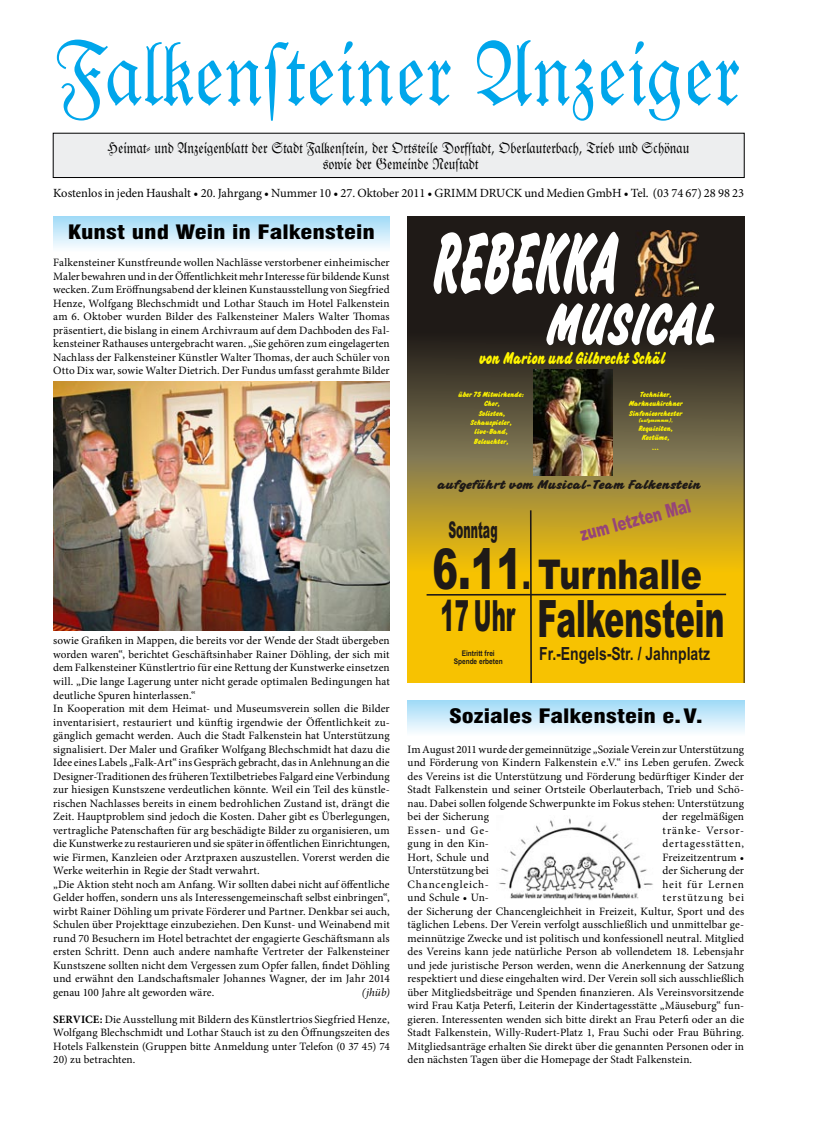
<style>
.page{position:relative;width:815px;height:1134px;background:#fff}
.page>*{position:absolute;margin:0;border:0;box-sizing:border-box;transform-origin:0 0}
.t1{font:800 91.75px "Challenge";color:#fff;scale:.58 1}
.t2{font:800 62.88px "Challenge";color:#fff;scale:.81 1}
.t3{font:900 56.25px "Arial";color:#1f1a17;scale:.68 1}
.t4{font:900 51.62px "Arial";color:#1f1a17;scale:.57 1}
.t5{font:900 43px "Arial";color:#1f1a17;scale:.5 1}
.t6{font:900 41px "Arial";color:#1f1a17;scale:.77 1}
.t7{font:900 23px "Arial";color:#1f1a17;scale:.47 1}
.t8{font:900 condensed 19.38px "Swiss 721 BT";color:#000;scale:1.25 1}
.t9{font:900 19px "Arial";color:#964578;scale:.69 1}
.t10{font:800 18.25px "Challenge";color:#fff500;scale:.83 1}
.t11{font:700 18.12px "Arial";color:#1f1a17;scale:.77 1}
.t12{font:15px/16.2px "Fraktur";color:#000;text-align:center}
.t13{font:800 13.62px "Challenge";color:#1f1a17;scale:1.17 1}
.t14{font:12.5px "Minion Pro";color:#000}
.t15{font:11.25px/13.5px "Minion Pro";letter-spacing:.005em;color:#000;text-align:justify}
.t16{font:11.25px "Minion Pro";letter-spacing:.07em;color:#000}
.t17{font:11.25px "Minion Pro";letter-spacing:.065em;color:#000}
.t18{font:11.25px "Minion Pro";letter-spacing:.025em;color:#000}
.t19{font:italic 11.25px "Minion Pro";color:#000}
.t20{font:800 8px/9.4px "Challenge";color:#fff500;text-align:center}
.t21{font:700 7.75px/8.8px "Arial";color:#1f1a17;text-align:center;scale:.84 1}
.t22{font:800 5.25px "Challenge";color:#fff500}
.s1{font-weight:700}
.s2{font-size:37.75px}
</style>
<div class="page">
<div style="left:53px;top:133px;width:691px;height:45px;background:#edeeef"></div>
<div style="left:53px;top:133px;width:691px;height:45px;border:1px solid #000"></div>
<svg style="left:57px;top:40px;width:682px;height:81px"></svg>
<div style="left:53px;top:216px;width:337px;height:36px;background:linear-gradient(to bottom,#a0daf7,#fcfdff)"></div>
<img style="left:53px;top:382px;width:337px;height:249px">
<svg style="left:407px;top:216px;width:337px;height:467px;background:#534828"></svg>
<img style="left:636px;top:231px;width:63px;height:66px">
<img style="left:534px;top:370px;width:79px;height:106px">
<svg style="left:425px;top:509px;width:303px;height:174px;background:#e7b809"></svg>
<div style="left:407px;top:700px;width:337px;height:36px;background:linear-gradient(to bottom,#9fdaf7,#fbfdff)"></div>
<img style="left:499px;top:818px;width:154px;height:82px">
<h3 class="t12" style="left:108px;top:139px;width:583px">Heimat- und Anzeigenblatt der Stadt Falken{tein, der Ortsteile Dorf{tadt, Oberlauterbach, Trieb und Schönau sowie der Gemeinde Neu{tadt</h3>
<p class="t14" style="left:53px;top:184px;width:693px">Kostenlos in jeden Haushalt • 20. Jahrgang • Nummer 10 • 27. Oktober 2011 • GRIMM DRUCK und Medien GmbH • Tel. (03 74 67) 28 98 23</p>
<h3 class="t8" style="left:68px;top:220px;width:247px">Kunst und Wein in Falkenstein</h3>
<h1 class="t1" style="left:432px;top:202px;width:321px">REBEKKA</h1>
<h2 class="t2" style="left:546px;top:282px;width:211px">MUSICAL</h2>
<h3 class="t10" style="left:479px;top:346px;width:226px">von Marion und Gilbrecht Schäl</h3>
<p class="t15" style="left:53px;top:256px;width:338px">Falkensteiner Kunstfreunde wollen Nachlässe verstorbener einheimischer Maler bewahren und in der Öffentlichkeit mehr Interesse für bildende Kunst wecken. Zum Eröffnungsabend der kleinen Kunstausstellung von Siegfried Henze, Wolfgang Blechschmidt und Lothar Stauch im Hotel Falkenstein am 6. Oktober wurden Bilder des Falkensteiner Malers Walter Thomas präsentiert, die bislang in einem Archivraum auf dem Dachboden des Fal&shy;kensteiner Rathauses untergebracht waren. „Sie gehören zum eingelagerten Nachlass der Falkensteiner Künstler Walter Thomas, der auch Schüler von Otto Dix war, sowie Walter Dietrich. Der Fundus umfasst gerahmte Bilder</p>
<p class="t20" style="left:459px;top:390px;width:67px">über 75 Mitwirkende:<br>Chor,<br>Solisten,<br>Schauspieler, live-Band,<br>Beleuchter,</p>
<p class="t20" style="left:629px;top:390px;width:55px">Techniker,<br>Markneukirchner<br>Sinfonieorchester</p>
<p class="t22" style="left:638px;top:417px;width:36px">(aufgenommen),</p>
<p class="t20" style="left:638px;top:424px;width:36px">Requisiten,<br>Kostüme, ...</p>
<p class="t15" style="left:53px;top:634px;width:338px;text-align:left">sowie Grafiken in Mappen, die bereits vor der Wende der Stadt übergeben worden waren“, berichtet Geschäftsinhaber Rainer Döhling, der sich mit dem Falkensteiner Künstlertrio für eine Rettung der Kunstwerke einsetzen will. „Die lange Lagerung unter nicht gerade optimalen Bedingungen hat deutliche Spuren hinterlassen.“<br>In Kooperation mit dem Heimat- und Museumsverein sollen die Bilder inventarisiert, restauriert und künftig irgendwie der Öffentlichkeit zu&shy;gänglich gemacht werden. Auch die Stadt Falkenstein hat Unterstützung signalisiert. Der Maler und Grafiker Wolfgang Blechschmidt hat dazu die Idee eines Labels „Falk-Art“ ins Gespräch gebracht, das in Anlehnung an die Designer-Traditionen des früheren Textilbetriebes Falgard eine Verbindung zur hiesigen Kunstszene verdeutlichen könnte. Weil ein Teil des künstle&shy;rischen Nachlasses bereits in einem bedrohlichen Zustand ist, drängt die Zeit. Hauptproblem sind jedoch die Kosten. Daher gibt es Überlegungen, vertragliche Patenschaften für arg beschädigte Bilder zu organisieren, um die Kunstwerke zu restaurieren und sie später in öffentlichen Einrichtungen, wie Firmen, Kanzleien oder Arztpraxen auszustellen. Vorerst werden die Werke weiterhin in Regie der Stadt verwahrt.<br>„Die Aktion steht noch am Anfang. Wir sollten dabei nicht auf öffentliche Gelder hoffen, sondern uns als Interessengemeinschaft selbst einbringen“, wirbt Rainer Döhling um private Förderer und Partner. Denkbar sei auch, Schulen über Projekttage einzubeziehen. Den Kunst- und Weinabend mit rund 70 Besuchern im Hotel betrachtet der engagierte Geschäftsmann als ersten Schritt. Denn auch andere namhafte Vertreter der Falkensteiner Kunstszene sollten nicht dem Vergessen zum Opfer fallen, findet Döhling und erwähnt den Landschaftsmaler Johannes Wagner, der im Jahr 2014 genau 100 Jahre alt geworden wäre.</p>
<p class="t19" style="left:362px;top:984px;width:29px">(jhüb)</p>
<p class="t15" style="left:53px;top:1012px;width:338px"><span class="s1">SERVICE:</span> Die Ausstellung mit Bildern des Künstlertrios Siegfried Henze, Wolfgang Blechschmidt und Lothar Stauch ist zu den Öffnungszeiten des Hotels Falkenstein (Gruppen bitte Anmeldung unter Telefon (0 37 45) 74</p>
<p class="t15" style="left:53px;top:1053px;width:84px">20) zu betrachten.</p>
<p class="t13" style="left:437px;top:475px;width:227px">aufgeführt vom Musical-Team Falkenstein</p>
<h3 class="t7" style="left:448px;top:515px;width:106px">Sonntag</h3>
<h3 class="t3" style="left:433px;top:533px;width:146px">6.11<span class="s2">.</span></h3>
<h3 class="t5" style="left:441px;top:588px;width:151px">17 Uhr</h3>
<p class="t21" style="left:454px;top:649px;width:60px">Eintritt frei<br>Spende erbeten</p>
<h3 class="t9" style="left:577px;top:523px;width:166px;rotate:-15deg">zum letzten Mal</h3>
<h3 class="t6" style="left:538px;top:548px;width:214px">Turnhalle</h3>
<h3 class="t4" style="left:537px;top:585px;width:330px">Falkenstein</h3>
<h3 class="t11" style="left:539px;top:642px;width:223px">Fr.-Engels-Str. / Jahnplatz</h3>
<h3 class="t8" style="left:449px;top:704px;width:204px">Soziales Falkenstein e.V.</h3>
<p class="t15" style="left:407px;top:742px;width:338px">Im August 2011 wurde der gemeinnützige „Soziale Verein zur Unterstützung und Förderung von Kindern Falkenstein e.V.“ ins Leben gerufen. Zweck des Vereins ist die Unterstützung und Förderung bedürftiger Kinder der Stadt Falkenstein und seiner Ortsteile Oberlauterbach, Trieb und Schö&shy;nau. Dabei sollen folgende Schwerpunkte im Fokus stehen: Unterstützung bei der Sicherung</p>
<p class="t15" style="left:663px;top:810px;width:83px">der regelmäßigen</p>
<p class="t16" style="left:407px;top:822px;width:83px">Essen- und Ge-</p>
<p class="t16" style="left:663px;top:822px;width:83px">tränke- Versor-</p>
<p class="t18" style="left:407px;top:836px;width:83px">gung in den Kin-</p>
<p class="t17" style="left:663px;top:836px;width:83px">dertagesstätten,</p>
<p class="t15" style="left:407px;top:850px;width:83px">Hort, Schule und</p>
<p class="t15" style="left:663px;top:850px;width:83px">Freizeitzentrum •</p>
<p class="t15" style="left:407px;top:864px;width:83px">Unterstützung bei</p>
<p class="t15" style="left:663px;top:864px;width:83px">der Sicherung der</p>
<p class="t16" style="left:407px;top:876px;width:83px">Chancengleich-</p>
<p class="t17" style="left:663px;top:876px;width:83px">heit für Lernen</p>
<p class="t15" style="left:407px;top:891px;width:83px">und Schule • Un-</p>
<p class="t15" style="left:407px;top:891px;width:338px;text-indent:255px">terstützung bei der Sicherung der Chancengleichheit in Freizeit, Kultur, Sport und des täglichen Lebens. Der Verein verfolgt ausschließlich und unmittelbar ge&shy;meinnützige Zwecke und ist politisch und konfessionell neutral. Mitglied des Vereins kann jede natürliche Person ab vollendetem 18. Lebensjahr und jede juristische Person werden, wenn die Anerkennung der Satzung respektiert und diese eingehalten wird. Der Verein soll sich ausschließlich über Mitgliedsbeiträge und Spenden finanzieren. Als Vereinsvorsitzende wird Frau Katja Peterfi, Leiterin der Kindertagesstätte „Mäuseburg“ fun&shy;gieren. Interessenten wenden sich bitte direkt an Frau Peterfi oder an die Stadt Falkenstein, Willy-Rudert-Platz 1, Frau Suchi oder Frau Bühring.<br>Mitgliedsanträge erhalten Sie direkt über die genannten Personen oder in den nächsten Tagen über die Homepage der Stadt Falkenstein.</p>
</div>
